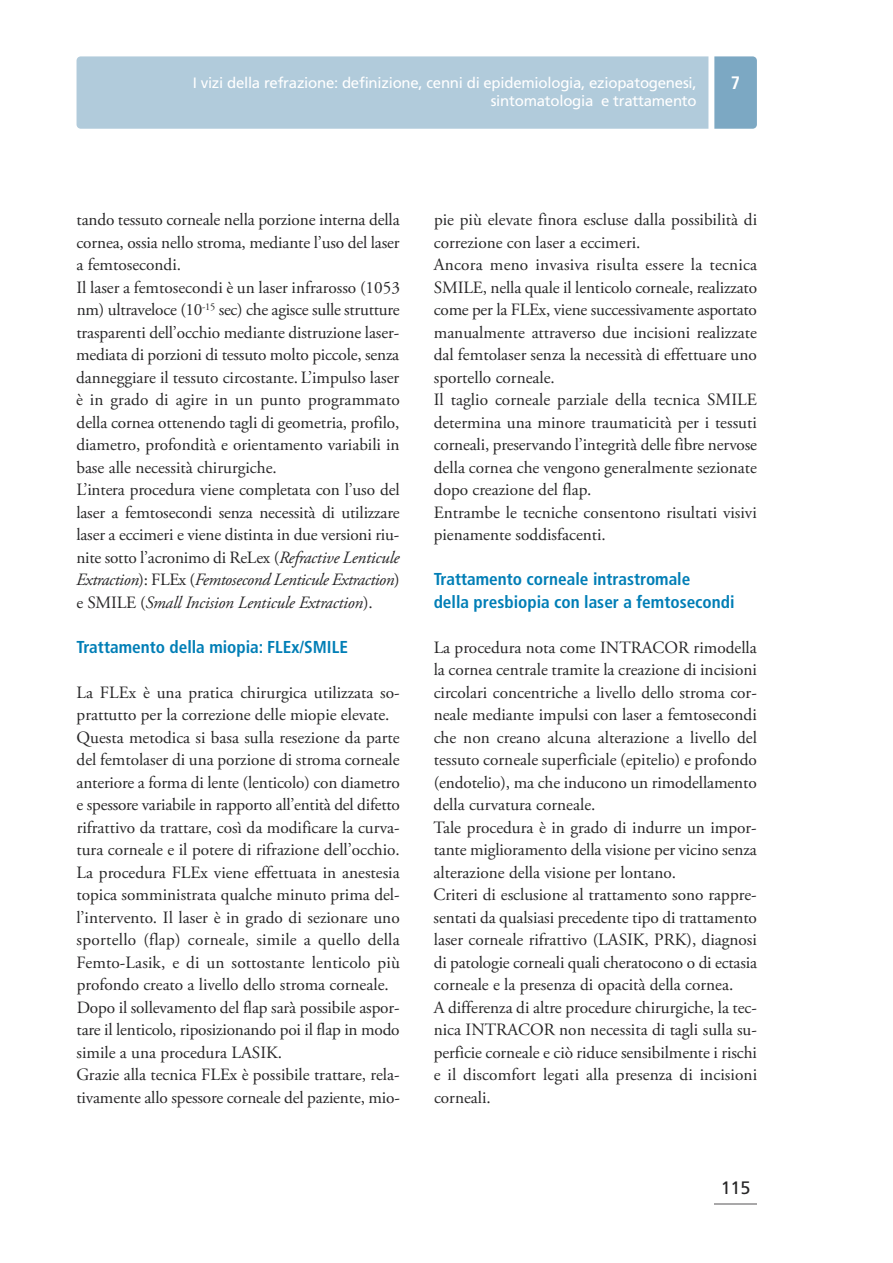
<style>
.page{position:relative;width:893px;height:1263px;background:#fff}
.page>*{position:absolute;margin:0;border:0;box-sizing:border-box;transform-origin:0 0}
.t1{font:18px "Frutiger";color:#272627}
.t2{font:700 condensed 18px "Frutiger";color:#fff}
.t3{font:17.25px/22.5px "Adobe Garamond Pro";color:#272627}
.t4{font:700 condensed 17.25px/22.5px "Frutiger";color:#007eb6}
.t5{font:15px/18px "Frutiger";letter-spacing:-.015em;color:#fff;text-align:right}
.s1{font-style:italic}
</style>
<div class="page">
<hr style="left:714px;top:1204px;width:43px;height:1px;background:#a9a8a9">
<div style="left:77px;top:56px;width:631px;height:73px;background:#b1cbdb"></div>
<svg style="left:714px;top:56px;width:43px;height:73px;background:#7ea9c4"></svg>
<p class="t5" style="left:193px;top:75px;width:505px">I vizi della refrazione: definizione, cenni di epidemiologia, eziopatogenesi, sintomatologia e trattamento</p>
<p class="t2" style="left:731px;top:76px;width:11px">7</p>
<p class="t3" style="left:76px;top:210px;width:325px">tando tessuto corneale nella porzione interna della cornea, ossia nello stroma, mediante l’uso del laser a femtosecondi.<br>Il laser a femtosecondi è un laser infrarosso (1053 nm) ultraveloce (10<sup>-15</sup> sec) che agisce sulle strutture trasparenti dell’occhio mediante distruzione laser - mediata di porzioni di tessuto molto piccole, senza danneggiare il tessuto circostante. L’impulso laser è in grado di agire in un punto programmato della cornea ottenendo tagli di geometria, profilo, diametro, profondità e orientamento variabili in base alle necessità chirurgiche.<br>L’intera procedura viene completata con l’uso del laser a femtosecondi senza necessità di utilizzare laser a eccimeri e viene distinta in due versioni riu&shy;nite sotto l’acronimo di ReLex (<span class="s1">Refractive Lenticule Extraction</span>): FLEx (<span class="s1">Femtosecond Lenticule Extraction</span>) e SMILE (<span class="s1">Small Incision Lenticule Extraction</span>).</p>
<p class="t4" style="left:77px;top:637px;width:273px">Trattamento della miopia: FLEx/SMILE</p>
<p class="t3" style="left:76px;top:683px;width:325px">La FLEx è una pratica chirurgica utilizzata so&shy;prattutto per la correzione delle miopie elevate.<br>Questa metodica si basa sulla resezione da parte del femtolaser di una porzione di stroma corneale anteriore a forma di lente (lenticolo) con diametro e spessore variabile in rapporto all’entità del difetto rifrattivo da trattare, così da modificare la curva&shy;tura corneale e il potere di rifrazione dell’occhio.<br>La procedura FLEx viene effettuata in anestesia topica somministrata qualche minuto prima del&shy;l’intervento. Il laser è in grado di sezionare uno sportello (flap) corneale, simile a quello della Femto-Lasik, e di un sottostante lenticolo più profondo creato a livello dello stroma corneale.<br>Dopo il sollevamento del flap sarà possibile aspor&shy;tare il lenticolo, riposizionando poi il flap in modo simile a una procedura LASIK.<br>Grazie alla tecnica FLEx è possibile trattare, rela&shy;tivamente allo spessore corneale del paziente, mio-</p>
<p class="t3" style="left:434px;top:210px;width:325px">pie più elevate finora escluse dalla possibilità di correzione con laser a eccimeri.<br>Ancora meno invasiva risulta essere la tecnica SMILE, nella quale il lenticolo corneale, realizzato come per la FLEx, viene successivamente asportato manualmente attraverso due incisioni realizzate dal femtolaser senza la necessità di effettuare uno sportello corneale.<br>Il taglio corneale parziale della tecnica SMILE determina una minore traumaticità per i tessuti corneali, preservando l’integrità delle fibre nervose della cornea che vengono generalmente sezionate dopo creazione del flap.<br>Entrambe le tecniche consentono risultati visivi pienamente soddisfacenti.</p>
<p class="t4" style="left:434px;top:569px;width:302px">Trattamento corneale intrastromale<br>della presbiopia con laser a femtosecondi</p>
<p class="t3" style="left:433px;top:638px;width:325px">La procedura nota come INTRACOR rimodella la cornea centrale tramite la creazione di incisioni circolari concentriche a livello dello stroma cor&shy;neale mediante impulsi con laser a femtosecondi che non creano alcuna alterazione a livello del tessuto corneale superficiale (epitelio) e profondo (endotelio), ma che inducono un rimodellamento della curvatura corneale.<br>Tale procedura è in grado di indurre un impor&shy;tante miglioramento della visione per vicino senza alterazione della visione per lontano.<br>Criteri di esclusione al trattamento sono rappre&shy;sentati da qualsiasi precedente tipo di trattamento laser corneale rifrattivo (LASIK, PRK), diagnosi di patologie corneali quali cheratocono o di ectasia corneale e la presenza di opacità della cornea.<br>A differenza di altre procedure chirurgiche, la tec&shy;nica INTRACOR non necessita di tagli sulla su&shy;perficie corneale e ciò riduce sensibilmente i rischi e il discomfort legati alla presenza di incisioni corneali.</p>
<p class="t1" style="left:721px;top:1180px;width:31px">115</p>
</div>
